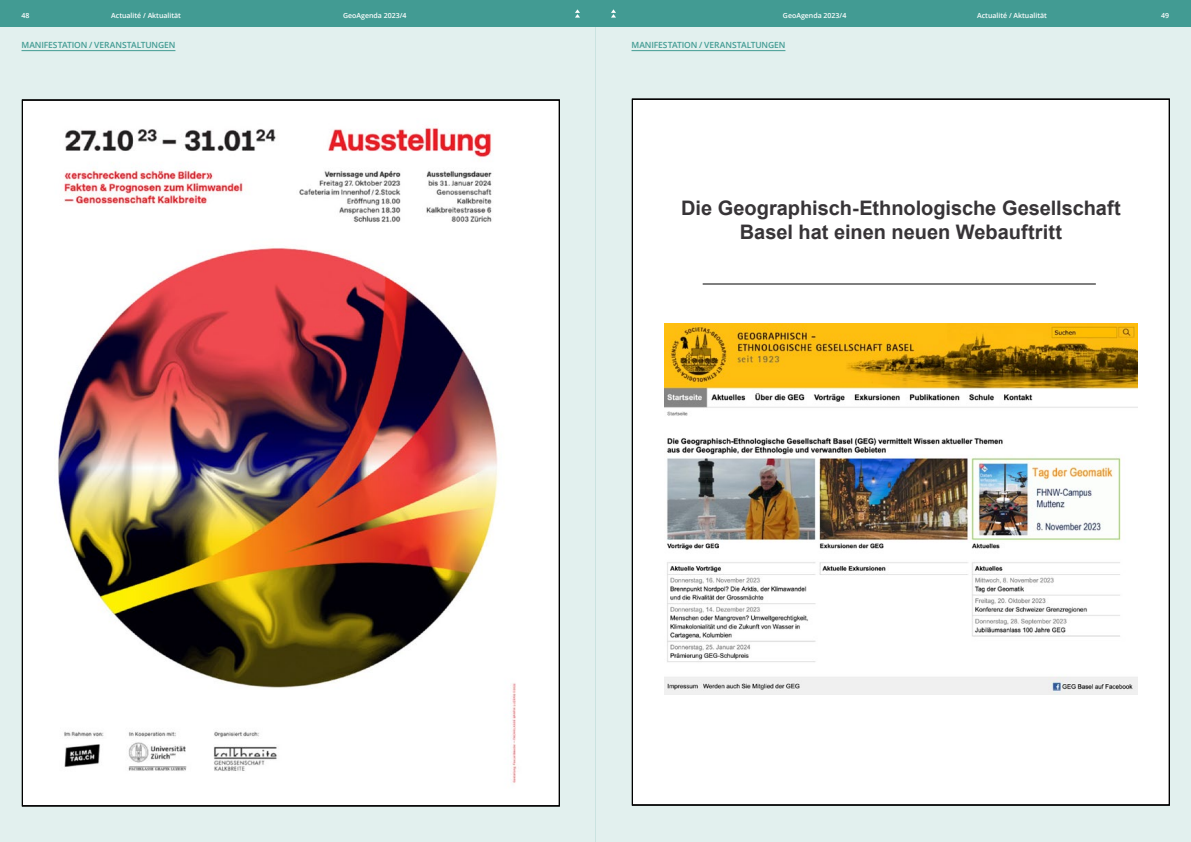
<style>
.page{position:relative;width:1191px;height:842px;background:#fff}
.page>*{position:absolute;margin:0;border:0;box-sizing:border-box;transform-origin:0 0}
.t1{font:700 20px/24px "Arial";color:#373437;text-align:center}
.t2{font:600 8.5px "Open Sans";letter-spacing:-.015em;color:#429b93}
.t3{font:600 7px "Open Sans";color:#fff}
</style>
<div class="page">
<div style="left:595px;top:0;width:596px;height:27px;background:#429b93"></div>
<div style="left:0;top:0;width:595px;height:27px;background:#429b93"></div>
<div style="left:595px;top:27px;width:596px;height:815px;background:#e2f0ee"></div>
<div style="left:0;top:27px;width:595px;height:815px;background:#e2f0ee"></div>
<svg style="left:575px;top:9px;width:5px;height:9px"></svg>
<svg style="left:611px;top:9px;width:5px;height:9px"></svg>
<hr style="left:22px;top:50px;width:153px;height:1px;background:#429b93">
<hr style="left:631px;top:50px;width:154px;height:1px;background:#429b93">
<img style="left:24px;top:102px;width:533px;height:702px">
<svg style="left:634px;top:101px;width:533px;height:702px"></svg>
<hr style="left:702px;top:283px;width:393px;height:1px;background:#000">
<p class="t3" style="left:22px;top:11px;width:9px">48</p>
<p class="t3" style="left:111px;top:11px;width:71px">Actualité / Aktualität</p>
<p class="t3" style="left:343px;top:11px;width:65px">GeoAgenda 2023/4</p>
<p class="t3" style="left:783px;top:11px;width:65px">GeoAgenda 2023/4</p>
<p class="t3" style="left:977px;top:11px;width:71px">Actualité / Aktualität</p>
<p class="t3" style="left:1161px;top:11px;width:9px">49</p>
<p class="t2" style="left:22px;top:39px;width:155px">MANIFESTATION / VERANSTALTUNGEN</p>
<p class="t2" style="left:631px;top:39px;width:155px">MANIFESTATION / VERANSTALTUNGEN</p>
<h1 class="t1" style="left:681px;top:196px;width:441px">Die Geographisch-Ethnologische Gesellschaft<br>Basel hat einen neuen Webauftritt</h1>
</div>
